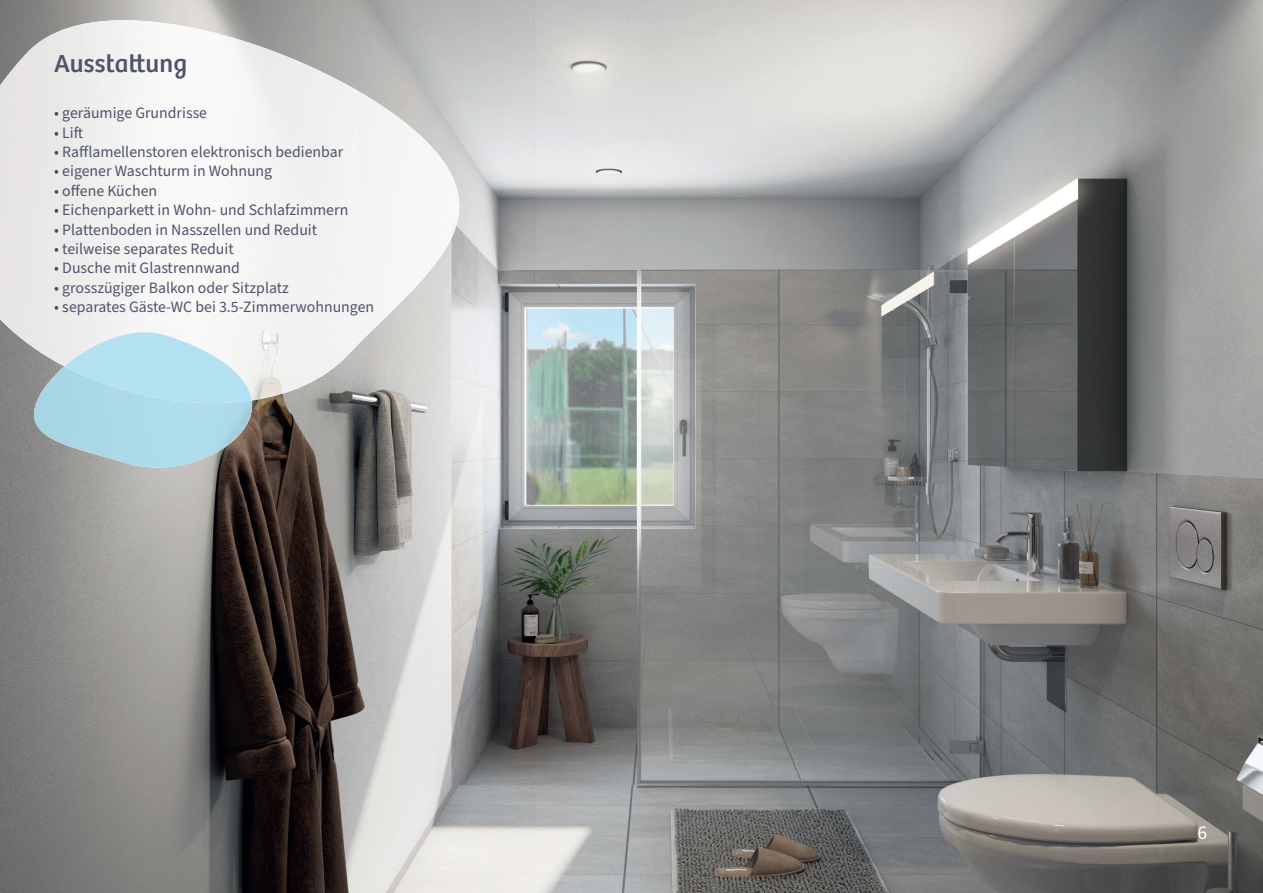
<style>
.page{position:relative;width:1263px;height:893px;background:#fff}
.page>*{position:absolute;margin:0;border:0;box-sizing:border-box;transform-origin:0 0}
.t1{font:25.5px "Bree";letter-spacing:.01em;color:#4e556a}
.t2{font:19.5px "Source Sans Pro";color:#fff}
.t3{font:15.75px "Source Sans Pro";color:#4e556a}
.s1{color:#484b4c}
</style>
<div class="page">
<img style="left:0;top:0;width:1263px;height:893px">
<img style="left:0;top:20px;width:358px;height:333px">
<img style="left:357px;top:90px;width:52px;height:255px">
<img style="left:408px;top:125px;width:52px;height:170px">
<img style="left:41px;top:353px;width:23px;height:13px">
<img style="left:252px;top:353px;width:98px;height:47px">
<img style="left:25px;top:366px;width:227px;height:102px">
<img style="left:64px;top:332px;width:188px;height:71px">
<h1 class="t1" style="left:54px;top:44px;width:135px">Ausstattung</h1>
<p class="t3" style="left:54px;top:102px;width:155px"><span class="s1">•</span> geräumige Grundrisse</p>
<p class="t3" style="left:54px;top:122px;width:31px"><span class="s1">•</span> Lift</p>
<p class="t3" style="left:54px;top:141px;width:291px"><span class="s1">•</span> Rafflamellenstoren elektronisch bedienbar</p>
<p class="t3" style="left:54px;top:161px;width:220px"><span class="s1">•</span> eigener Waschturm in Wohnung</p>
<p class="t3" style="left:54px;top:180px;width:105px"><span class="s1">•</span> offene Küchen</p>
<p class="t3" style="left:54px;top:199px;width:296px"><span class="s1">•</span> Eichenparkett in Wohn- und Schlafzimmern</p>
<p class="t3" style="left:54px;top:219px;width:265px"><span class="s1">•</span> Plattenboden in Nasszellen und Reduit</p>
<p class="t3" style="left:54px;top:238px;width:181px"><span class="s1">•</span> teilweise separates Reduit</p>
<p class="t3" style="left:54px;top:258px;width:188px"><span class="s1">•</span> Dusche mit Glastrennwand</p>
<p class="t3" style="left:54px;top:277px;width:236px"><span class="s1">•</span> grosszügiger Balkon oder Sitzplatz</p>
<p class="t3" style="left:54px;top:296px;width:322px"><span class="s1">• s</span>eparates Gäste-WC bei 3.5-Zimmerwohnungen</p>
<p class="t2" style="left:1197px;top:819px;width:11px">6</p>
</div>
